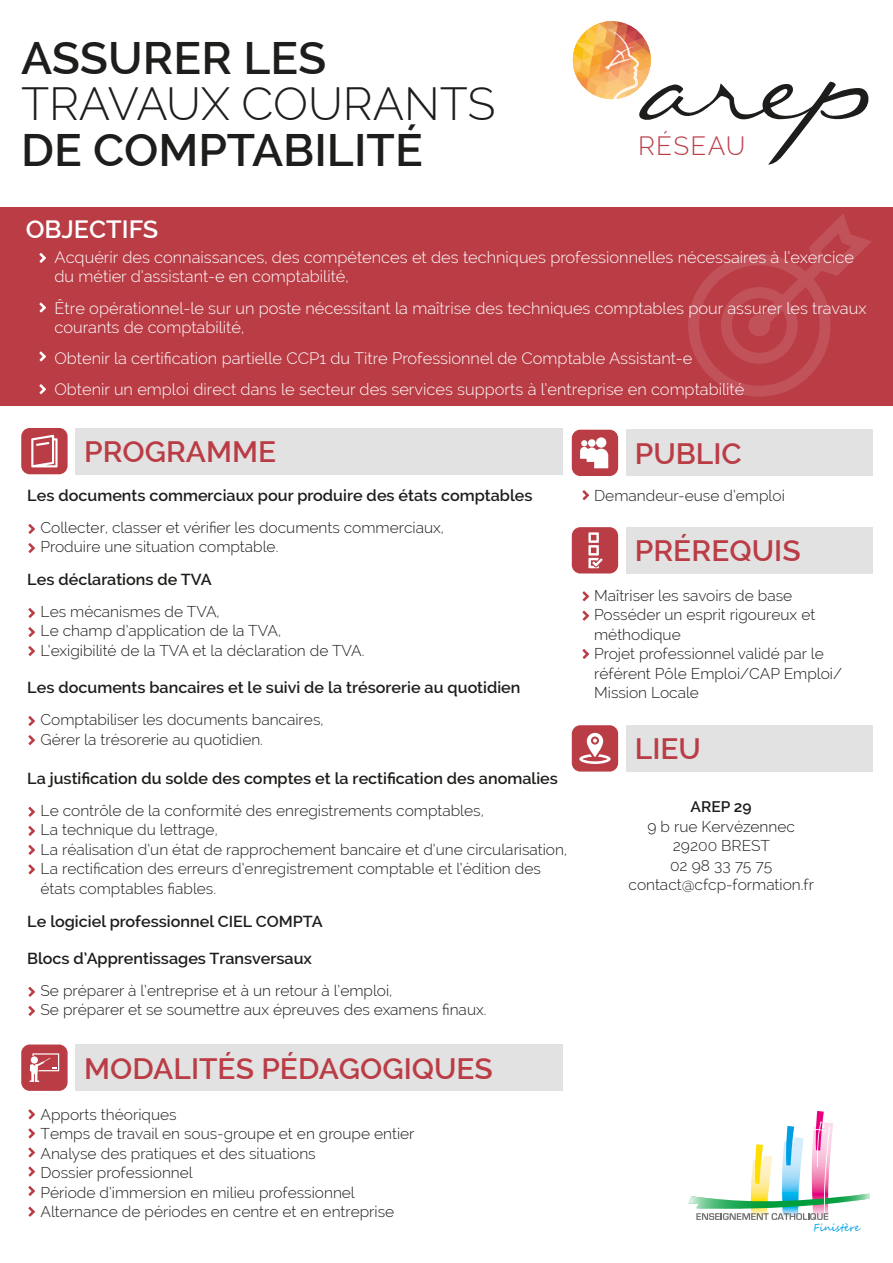
<style>
.page{position:relative;width:893px;height:1263px;background:#fff}
.page>*{position:absolute;margin:0;border:0;box-sizing:border-box;transform-origin:0 0}
.t1{font:600 45.6px "Raleway";color:#1d1d1b}
.t2{font:300 45.6px "Raleway";letter-spacing:-.01em;color:#1d1d1b}
.t3{font:600 29.55px "Raleway";color:#ba3d46}
.t4{font:300 25.95px "Raleway";letter-spacing:.05em;color:#ba3d46}
.t5{font:600 25.05px "Raleway";color:#fff}
.t6{font:300 16.2px/19.5px "Raleway";color:#fff}
.t7{font:600 16.05px "Raleway";color:#1d1d1b}
.t8{font:300 15.3px/19.5px "Raleway";color:#1d1d1b}
.t9{font:600 15.3px "Raleway";color:#1d1d1b}
.t10{font:9.9px "Segoe Script";color:#009fe3}
</style>
<div class="page">
<div style="left:572px;top:725px;width:46px;height:46px;background:#ba3d46;border-radius:9px"></div>
<div style="left:75px;top:428px;width:487px;height:46px;background:#e2e2e2"></div>
<svg style="left:573px;top:21px;width:296px;height:144px"></svg>
<div style="left:0;top:207px;width:893px;height:198px;background:#ba3d46"></div>
<svg style="left:688px;top:214px;width:183px;height:183px"></svg>
<div style="left:21px;top:428px;width:47px;height:46px;background:#ba3d46;border-radius:9px"></div>
<svg style="left:31px;top:435px;width:27px;height:32px"></svg>
<div style="left:75px;top:1044px;width:487px;height:47px;background:#e2e2e2"></div>
<div style="left:21px;top:1044px;width:47px;height:47px;background:#ba3d46;border-radius:9px"></div>
<svg style="left:30px;top:1053px;width:29px;height:29px"></svg>
<div style="left:626px;top:430px;width:246px;height:46px;background:#e2e2e2"></div>
<div style="left:572px;top:430px;width:46px;height:46px;background:#ba3d46;border-radius:9px"></div>
<svg style="left:579px;top:733px;width:32px;height:31px"></svg>
<svg style="left:580px;top:437px;width:28px;height:31px"></svg>
<div style="left:626px;top:527px;width:246px;height:46px;background:#e2e2e2"></div>
<div style="left:572px;top:527px;width:46px;height:46px;background:#ba3d46;border-radius:9px"></div>
<svg style="left:588px;top:532px;width:15px;height:36px"></svg>
<div style="left:626px;top:725px;width:246px;height:46px;background:#e2e2e2"></div>
<svg style="left:688px;top:1111px;width:181px;height:109px"></svg>
<svg style="left:39px;top:253px;width:7px;height:10px"></svg>
<svg style="left:39px;top:303px;width:7px;height:9px"></svg>
<svg style="left:39px;top:351px;width:7px;height:10px"></svg>
<svg style="left:39px;top:384px;width:7px;height:10px"></svg>
<svg style="left:28px;top:524px;width:7px;height:10px"></svg>
<svg style="left:28px;top:543px;width:7px;height:10px"></svg>
<svg style="left:28px;top:608px;width:7px;height:10px"></svg>
<svg style="left:28px;top:627px;width:7px;height:10px"></svg>
<svg style="left:28px;top:646px;width:7px;height:10px"></svg>
<svg style="left:28px;top:716px;width:7px;height:10px"></svg>
<svg style="left:28px;top:735px;width:7px;height:10px"></svg>
<svg style="left:28px;top:987px;width:7px;height:10px"></svg>
<svg style="left:28px;top:1006px;width:7px;height:10px"></svg>
<svg style="left:28px;top:807px;width:7px;height:10px"></svg>
<svg style="left:28px;top:826px;width:7px;height:10px"></svg>
<svg style="left:28px;top:845px;width:7px;height:10px"></svg>
<svg style="left:28px;top:864px;width:7px;height:10px"></svg>
<svg style="left:28px;top:1109px;width:7px;height:10px"></svg>
<svg style="left:28px;top:1128px;width:7px;height:10px"></svg>
<svg style="left:28px;top:1147px;width:7px;height:10px"></svg>
<svg style="left:28px;top:1166px;width:7px;height:10px"></svg>
<svg style="left:28px;top:1186px;width:7px;height:10px"></svg>
<svg style="left:28px;top:1207px;width:7px;height:9px"></svg>
<svg style="left:582px;top:490px;width:7px;height:10px"></svg>
<svg style="left:582px;top:591px;width:7px;height:10px"></svg>
<svg style="left:582px;top:611px;width:7px;height:10px"></svg>
<svg style="left:582px;top:649px;width:7px;height:10px"></svg>
<h1 class="t1" style="left:21px;top:32px;width:307px">ASSURER LES</h1>
<h1 class="t2" style="left:21px;top:77px;width:476px">TRAVAUX COURANTS</h1>
<h1 class="t1" style="left:21px;top:124px;width:403px">DE COMPTABILITÉ</h1>
<h3 class="t5" style="left:26px;top:215px;width:134px">OBJECTIFS</h3>
<h3 class="t4" style="left:638px;top:130px;width:109px">RÉSEAU</h3>
<p class="t6" style="left:54px;top:247px;width:801px">Acquérir des connaissances, des compétences et des techniques professionnelles nécessaires à l’exercice du métier d’assistant-e en comptabilité,</p>
<p class="t6" style="left:54px;top:298px;width:813px">Être opérationnel-le sur un poste nécessitant la maîtrise des techniques comptables pour assurer les travaux courants de comptabilité,</p>
<p class="t6" style="left:54px;top:343px;width:691px;line-height:31.2px">Obtenir la certification partielle CCP1 du Titre Professionnel de Comptable Assistant-e<br>Obtenir un emploi direct dans le secteur des services supports à l’entreprise en comptabilité</p>
<h2 class="t3" style="left:84px;top:435px;width:193px">PROGRAMME</h2>
<p class="t7" style="left:27px;top:486px;width:507px">Les documents commerciaux pour produire des états comptables</p>
<p class="t8" style="left:41px;top:518px;width:405px">Collecter, classer et vérifier les documents commerciaux,<br>Produire une situation comptable.</p>
<p class="t7" style="left:27px;top:570px;width:186px">Les déclarations de TVA</p>
<p class="t8" style="left:41px;top:602px;width:326px">Les mécanismes de TVA,<br>Le champ d’application de la TVA,<br>L’exigibilité de la TVA et la déclaration de TVA.</p>
<p class="t7" style="left:27px;top:678px;width:495px">Les documents bancaires et le suivi de la trésorerie au quotidien</p>
<p class="t8" style="left:41px;top:710px;width:284px">Comptabiliser les documents bancaires,<br>Gérer la trésorerie au quotidien.</p>
<p class="t7" style="left:27px;top:769px;width:532px">La justification du solde des comptes et la rectification des anomalies</p>
<p class="t8" style="left:41px;top:800px;width:528px">Le contrôle de la conformité des enregistrements comptables,<br>La technique du lettrage,<br>La réalisation d’un état de rapprochement bancaire et d’une circularisation, La rectification des erreurs d’enregistrement comptable et l’édition des états comptables fiables.</p>
<p class="t7" style="left:27px;top:912px;width:297px">Le logiciel professionnel CIEL COMPTA</p>
<p class="t7" style="left:27px;top:949px;width:286px">Blocs d’Apprentissages Transversaux</p>
<p class="t8" style="left:41px;top:980px;width:448px">Se préparer à l’entreprise et à un retour à l’emploi,<br>Se préparer et se soumettre aux épreuves des examens finaux.</p>
<h2 class="t3" style="left:84px;top:1051px;width:410px">MODALITÉS PÉDAGOGIQUES</h2>
<p class="t8" style="left:41px;top:1105px;width:376px">Apports théoriques<br>Temps de travail en sous-groupe et en groupe entier Analyse des pratiques et des situations<br>Dossier professionnel<br>Période d’immersion en milieu professionnel Alternance de périodes en centre et en entreprise</p>
<h2 class="t3" style="left:635px;top:436px;width:109px">PUBLIC</h2>
<p class="t8" style="left:594px;top:486px;width:192px">Demandeur-euse d’emploi</p>
<h2 class="t3" style="left:635px;top:534px;width:167px">PRÉREQUIS</h2>
<p class="t8" style="left:594px;top:586px;width:249px">Maîtriser les savoirs de base<br>Posséder un esprit rigoureux et méthodique<br>Projet professionnel validé par le référent Pôle Emploi/CAP Emploi/<br>Mission Locale</p>
<h2 class="t3" style="left:635px;top:732px;width:68px">LIEU</h2>
<p class="t9" style="left:691px;top:798px;width:63px">AREP 29</p>
<p class="t8" style="left:629px;top:816px;width:187px;text-align:center">9 b rue Kervézennec<br>29200 BREST<br>02 98 33 75 75 contact@cfcp-formation.fr</p>
<p class="t10" style="left:814px;top:1220px;width:48px">Finistère</p>
</div>
